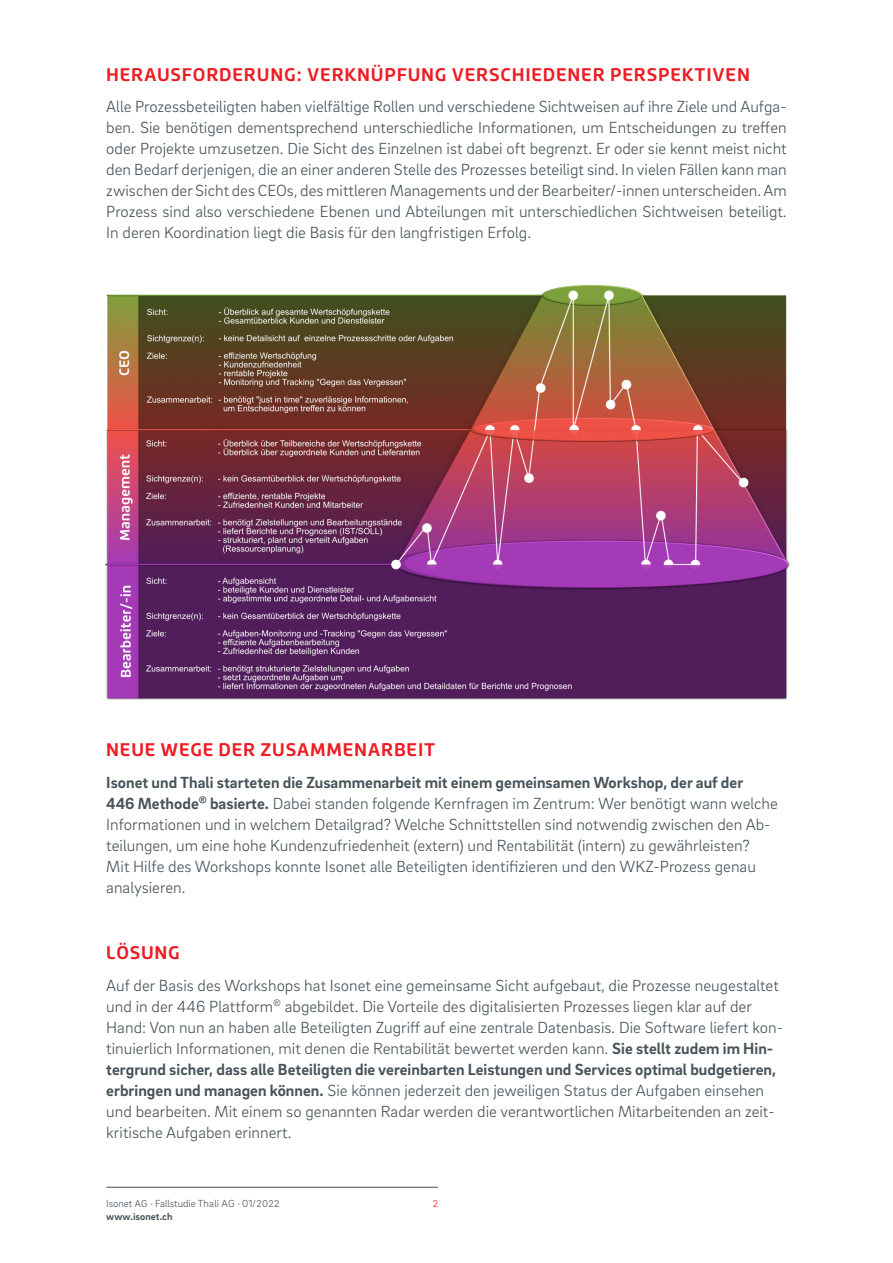
<style>
.page{position:relative;width:893px;height:1263px;background:#fff}
.page>*{position:absolute;margin:0;border:0;box-sizing:border-box;transform-origin:0 0}
.t1{font:700 18px "Roihu";letter-spacing:.04em;color:#ed1c24}
.t2{font:300 16.5px/21px "Brix Sans";color:#48535a}
.t3{font:300 10.5px "Brix Sans";color:#48535a}
.t4{font:700 10.5px "Brix Sans";letter-spacing:.005em;color:#48535a}
.t5{font:300 10.2px "Brix Sans";color:#ed1c24}
.s1{font-weight:700}
.s2{font-size:10.2px}
</style>
<div class="page">
<hr style="left:106px;top:1187px;width:332px;height:1px;background:#48535a">
<img style="left:105px;top:285px;width:685px;height:415px">
<p class="t1" style="left:106px;top:67px;width:645px">HERAUSFORDERUNG: VERKNÜPFUNG VERSCHIEDENER PERSPEKTIVEN</p>
<p class="t2" style="left:106px;top:98px;width:682px;text-align:justify">Alle Prozessbeteiligten haben vielfältige Rollen und verschiedene Sichtweisen auf ihre Ziele und Aufga&shy;ben. Sie benötigen dementsprechend unterschiedliche Informationen, um Entscheidungen zu treffen oder Projekte umzusetzen. Die Sicht des Einzelnen ist dabei oft begrenzt. Er oder sie kennt meist nicht den Bedarf derjenigen, die an einer anderen Stelle des Prozesses beteiligt sind. In vielen Fällen kann man zwischen der Sicht des CEOs, des mittleren Managements und der Bearbeiter/-innen unterscheiden. Am Prozess sind also verschiedene Ebenen und Abteilungen mit unterschiedlichen Sichtweisen beteiligt.<br>In deren Koordination liegt die Basis für den langfristigen Erfolg.</p>
<p class="t1" style="left:106px;top:743px;width:330px">NEUE WEGE DER ZUSAMMENARBEIT</p>
<p class="t2" style="left:106px;top:774px;width:673px"><span class="s1">Isonet und Thali starteten die Zusammenarbeit mit einem gemeinsamen Workshop, der auf der<br>446 Methode</span><sup>®</sup> <span class="s1">basierte.</span> Dabei standen folgende Kernfragen im Zentrum: Wer benötigt wann welche Informationen und in welchem Detailgrad? Welche Schnittstellen sind notwendig zwischen den Ab&shy;teilungen, um eine hohe Kundenzufriedenheit (extern) und Rentabilität (intern) zu gewährleisten?<br>Mit Hilfe des Workshops konnte Isonet alle Beteiligten identifizieren und den WKZ-Prozess genau analysieren.</p>
<p class="t1" style="left:106px;top:945px;width:75px">LÖSUNG</p>
<p class="t2" style="left:106px;top:976px;width:678px">Auf der Basis des Workshops hat Isonet eine gemeinsame Sicht aufgebaut, die Prozesse neugestaltet und in der 446 Plattform<sup>®</sup> abgebildet. Die Vorteile des digitalisierten Prozesses liegen klar auf der Hand: Von nun an haben alle Beteiligten Zugriff auf eine zentrale Datenbasis. Die Software liefert kon&shy;tinuierlich Informationen, mit denen die Rentabilität bewertet werden kann. <span class="s1">Sie stellt zudem im Hin&shy;tergrund sicher, dass alle Beteiligten die vereinbarten Leistungen und Services optimal budgetieren, erbringen und managen können.</span> Sie können jederzeit den jeweiligen Status der Aufgaben einsehen und bearbeiten. Mit einem so genannten Radar werden die verantwortlichen Mitarbeitenden an zeit&shy;kritische Aufgaben erinnert.</p>
<p class="t3" style="left:106px;top:1200px;width:175px">Isonet <span class="s2">AG</span> · Fallstudie Thali AG · 01<span class="s2">/2022</span></p>
<p class="t5" style="left:433px;top:1199px;width:7px">2</p>
<p class="t4" style="left:106px;top:1212px;width:68px">www.isonet.ch</p>
</div>
